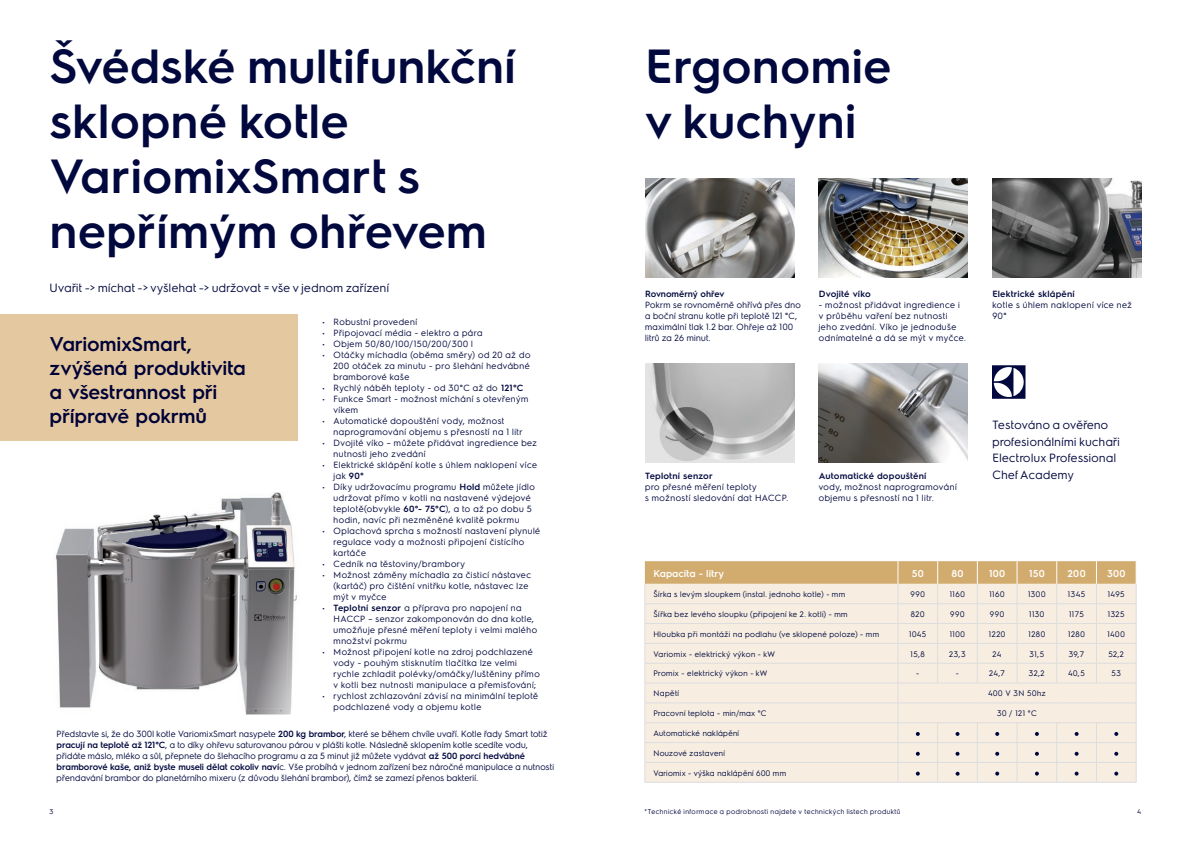
<style>
.page{position:relative;width:1191px;height:842px;background:#fff}
.page>*{position:absolute;margin:0;border:0;box-sizing:border-box;transform-origin:0 0}
.t1{font:600 48px/55px "Electrolux Sans";color:#00083e}
.t2{font:600 20px/24px "Electrolux Sans";letter-spacing:-.015em;color:#000137}
.t3{font:12px/16.5px "Electrolux Sans";color:#00083e}
.t4{font:600 10px "Electrolux Sans";letter-spacing:.01em;color:#fff}
.t5{font:9px/11px "Electrolux Sans";letter-spacing:.015em;color:#00083e}
.t6{font:9px/11px "Electrolux Sans";letter-spacing:-.01em;color:#00083e}
.t7{font:600 9px "Electrolux Sans";letter-spacing:.015em;color:#00083e}
.t8{font:600 9px "Electrolux Sans";letter-spacing:-.005em;color:#00083e}
.t9{font:8px "Electrolux Sans";letter-spacing:.01em;color:#00083e}
.t10{font:8px "Electrolux Sans";letter-spacing:.03em;color:#00083e}
.t11{font:7px "Electrolux Sans";letter-spacing:.025em;color:#00083e}
.s1{font-weight:600}
</style>
<div class="page">
<img style="left:55px;top:492px;width:242px;height:223px">
<div style="left:0;top:314px;width:298px;height:127px;background:#e4c9a0"></div>
<svg style="left:992px;top:365px;width:33px;height:34px"></svg>
<img style="left:645px;top:363px;width:149px;height:99px">
<img style="left:819px;top:363px;width:148px;height:99px">
<img style="left:819px;top:179px;width:148px;height:99px">
<img style="left:992px;top:179px;width:149px;height:99px">
<img style="left:645px;top:179px;width:149px;height:99px">
<hr style="left:644px;top:782px;width:254px;height:1px;background:#dcddde">
<hr style="left:898px;top:782px;width:39px;height:1px;background:#dcddde">
<hr style="left:937px;top:782px;width:40px;height:1px;background:#dcddde">
<hr style="left:977px;top:782px;width:40px;height:1px;background:#dcddde">
<hr style="left:1017px;top:782px;width:39px;height:1px;background:#dcddde">
<hr style="left:1056px;top:782px;width:40px;height:1px;background:#dcddde">
<hr style="left:1096px;top:782px;width:40px;height:1px;background:#dcddde">
<svg style="left:644px;top:561px;width:493px;height:221px;background:#f1e6d5"></svg>
<h1 class="t1" style="left:50px;top:35px;width:468px">Švédské multifunkční sklopné kotle<br>VariomixSmart s nepřímým ohřevem</h1>
<h1 class="t1" style="left:645px;top:35px;width:248px">Ergonomie v kuchyni</h1>
<h3 class="t3" style="left:50px;top:278px;width:341px">Uvařit -&gt; míchat -&gt; vyšlehat -&gt; udržovat = vše v jednom zařízení</h3>
<p class="t7" style="left:819px;top:288px;width:53px">Dvojité víko</p>
<p class="t5" style="left:819px;top:299px;width:149px">- možnost přidávat ingredience i v průběhu vaření bez nutnosti jeho zvedání. Víko je jednoduše odnímatelné a dá se mýt v myčce.</p>
<p class="t7" style="left:992px;top:288px;width:84px">Elektrické sklápění</p>
<p class="t5" style="left:992px;top:299px;width:141px">kotle s úhlem naklopení více než<br>90°</p>
<p class="t8" style="left:645px;top:288px;width:81px">Rovnoměrný ohřev</p>
<p class="t5" style="left:645px;top:299px;width:158px">Pokrm se rovnoměrně ohřívá přes dno a boční stranu kotle při teplotě 121 °C, maximální tlak 1.2 bar. Ohřeje až 100 litrů za 26 minut.</p>
<p class="t5" style="left:322px;top:315px;width:96px">• Robustní provedení</p>
<p class="t5" style="left:322px;top:326px;width:162px">• Připojovací média - elektro a pára</p>
<p class="t5" style="left:322px;top:337px;width:152px">• Objem 50/80/100/150/200/300 l</p>
<p class="t5" style="left:333px;top:348px;width:199px;text-align:justify;text-indent:-11px">• Otáčky míchadla (oběma směry) od 20 až do 200 otáček za minutu - pro šlehání hedvábné bramborové kaše</p>
<p class="t5" style="left:322px;top:381px;width:202px">• Rychlý náběh teploty - od 30°C až do <span class="s1">121°C</span></p>
<p class="t5" style="left:333px;top:392px;width:196px;text-indent:-11px">• Funkce Smart - možnost míchání s otevřeným víkem</p>
<p class="t5" style="left:333px;top:414px;width:191px;text-indent:-11px">• Automatické dopouštění vody, možnost naprogramování objemu s přesností na 1 litr</p>
<p class="t5" style="left:333px;top:436px;width:205px;text-indent:-11px">• Dvojité víko – můžete přidávat ingredience bez nutnosti jeho zvedání</p>
<p class="t5" style="left:333px;top:458px;width:205px;text-indent:-11px">• Elektrické sklápění kotle s úhlem naklopení více jak <span class="s1">90°</span></p>
<p class="t5" style="left:333px;top:480px;width:203px;text-indent:-11px">• Díky udržovacímu programu <span class="s1">Hold</span> můžete jídlo udržovat přímo v kotli na nastavené výdejové teplotě(obvykle <span class="s1">60°- 75°C</span>), a to až po dobu 5 hodin, navíc při nezměněné kvalitě pokrmu</p>
<p class="t5" style="left:333px;top:524px;width:208px;text-indent:-11px">• Oplachová sprcha s možností nastavení plynulé regulace vody a možnosti připojení čistícího kartáče</p>
<p class="t5" style="left:322px;top:557px;width:144px">• Cedník na těstoviny/brambory</p>
<p class="t5" style="left:333px;top:568px;width:199px;text-indent:-11px">• Možnost záměny míchadla za čisticí nástavec (kartáč) pro čištění vnitřku kotle, nástavec lze mýt v myčce</p>
<p class="t5" style="left:333px;top:601px;width:205px;text-indent:-11px">• <span class="s1">Teplotní senzor</span> a příprava pro napojení na HACCP – senzor zakomponován do dna kotle, umožňuje přesné měření teploty i velmi malého množství pokrmu</p>
<p class="t5" style="left:333px;top:645px;width:208px;text-indent:-11px">• Možnost připojení kotle na zdroj podchlazené vody - pouhým stisknutím tlačítka lze velmi rychle zchladit polévky/omáčky/luštěniny přímo v kotli bez nutnosti manipulace a přemisťování;</p>
<p class="t5" style="left:333px;top:689px;width:206px;text-indent:-11px">• rychlost zchlazování závisí na minimální teplotě podchlazené vody a objemu kotle</p>
<h2 class="t2" style="left:50px;top:331px;width:198px">VariomixSmart, zvýšená produktivita a všestrannost při přípravě pokrmů</h2>
<h3 class="t3" style="left:992px;top:416px;width:129px">Testováno a ověřeno profesionálními kuchaři<br>Electrolux Professional</h3>
<p class="t7" style="left:819px;top:469px;width:109px">Automatické dopouštění</p>
<h3 class="t3" style="left:992px;top:465px;width:83px">Chef Academy</h3>
<p class="t5" style="left:819px;top:480px;width:140px">vody, možnost naprogramování objemu s přesností na 1 litr.</p>
<p class="t7" style="left:645px;top:469px;width:69px">Teplotní senzor</p>
<p class="t5" style="left:645px;top:480px;width:145px">pro přesné měření teploty<br>s možností sledování dat HACCP.</p>
<p class="t4" style="left:653px;top:566px;width:72px">Kapacita - litry</p>
<p class="t4" style="left:911px;top:566px;width:13px">50</p>
<p class="t4" style="left:951px;top:566px;width:14px">80</p>
<p class="t4" style="left:989px;top:566px;width:18px">100</p>
<p class="t4" style="left:1029px;top:566px;width:17px">150</p>
<p class="t4" style="left:1067px;top:566px;width:20px">200</p>
<p class="t4" style="left:1107px;top:566px;width:20px">300</p>
<p class="t9" style="left:653px;top:589px;width:194px">Šírka s levým sloupkem (instal. jednoho kotle) - mm</p>
<p class="t9" style="left:910px;top:589px;width:16px">990</p>
<p class="t9" style="left:949px;top:589px;width:17px">1160</p>
<p class="t9" style="left:989px;top:589px;width:17px">1160</p>
<p class="t9" style="left:1028px;top:589px;width:19px">1300</p>
<p class="t9" style="left:1067px;top:589px;width:19px">1345</p>
<p class="t9" style="left:1107px;top:589px;width:19px">1495</p>
<p class="t9" style="left:653px;top:608px;width:196px">Šířka bez levého sloupku (připojení ke 2. kotli) - mm</p>
<p class="t9" style="left:911px;top:608px;width:15px">820</p>
<p class="t9" style="left:950px;top:608px;width:16px">990</p>
<p class="t9" style="left:990px;top:608px;width:16px">990</p>
<p class="t9" style="left:1029px;top:608px;width:17px">1130</p>
<p class="t9" style="left:1069px;top:608px;width:16px">1175</p>
<p class="t9" style="left:1107px;top:608px;width:18px">1325</p>
<p class="t9" style="left:653px;top:628px;width:228px">Hloubka při montáži na podlahu (ve sklopené poloze) - mm</p>
<p class="t9" style="left:909px;top:628px;width:19px">1045</p>
<p class="t9" style="left:949px;top:628px;width:17px">1100</p>
<p class="t9" style="left:988px;top:628px;width:18px">1220</p>
<p class="t9" style="left:1028px;top:628px;width:18px">1280</p>
<p class="t9" style="left:1068px;top:628px;width:18px">1280</p>
<p class="t9" style="left:1107px;top:628px;width:19px">1400</p>
<p class="t9" style="left:653px;top:648px;width:123px">Variomix - elektrický výkon - kW</p>
<p class="t9" style="left:910px;top:648px;width:16px">15,8</p>
<p class="t9" style="left:949px;top:648px;width:18px">23,3</p>
<p class="t9" style="left:992px;top:648px;width:11px">24</p>
<p class="t9" style="left:1029px;top:648px;width:16px">31,5</p>
<p class="t9" style="left:1068px;top:648px;width:17px">39,7</p>
<p class="t9" style="left:1108px;top:648px;width:17px">52,2</p>
<p class="t9" style="left:653px;top:668px;width:116px">Promix - elektrický výkon - kW</p>
<p class="t9" style="left:916px;top:668px;width:5px">-</p>
<p class="t9" style="left:955px;top:668px;width:5px">-</p>
<p class="t9" style="left:989px;top:668px;width:18px">24,7</p>
<p class="t9" style="left:1029px;top:668px;width:18px">32,2</p>
<p class="t9" style="left:1068px;top:668px;width:19px">40,5</p>
<p class="t9" style="left:1111px;top:668px;width:11px">53</p>
<p class="t9" style="left:653px;top:688px;width:28px">Napětí</p>
<p class="t10" style="left:988px;top:688px;width:60px">400 V 3N 50hz</p>
<p class="t9" style="left:653px;top:708px;width:115px">Pracovní teplota - min/max °C</p>
<p class="t9" style="left:997px;top:708px;width:41px">30 / 121 °C</p>
<p class="t9" style="left:653px;top:727px;width:87px">Automatické naklápění</p>
<p class="t9" style="left:653px;top:747px;width:73px">Nouzové zastavení</p>
<p class="t9" style="left:653px;top:767px;width:134px">Variomix - výška naklápění 600 mm</p>
<p class="t11" style="left:644px;top:807px;width:258px">*Technické informace a podrobnosti najdete v technických listech produktů</p>
<p class="t6" style="left:57px;top:728px;width:499px">Představte si, že do 300l kotle VariomixSmart nasypete <span class="s1">200 kg brambor</span>, které se během chvíle uvaří. Kotle řady Smart totiž <span class="s1">pracují na teplotě až 121°C</span>, a to díky ohřevu saturovanou párou v plášti kotle. Následně sklopením kotle scedíte vodu, přidáte máslo, mléko a sůl, přepnete do šlehacího programu a za 5 minut již můžete vydávat <span class="s1">až 500 porcí hedvábné bramborové kaše, aniž byste museli dělat cokoliv naví</span>c. Vše probíhá v jednom zařízení bez náročné manipulace a nutnosti přendavání brambor do planetárního mixeru (z důvodu šlehání brambor), čímž se zamezí přenos bakterií.</p>
<p class="t11" style="left:50px;top:807px;width:6px">3</p>
<p class="t11" style="left:1137px;top:807px;width:6px">4</p>
</div>
